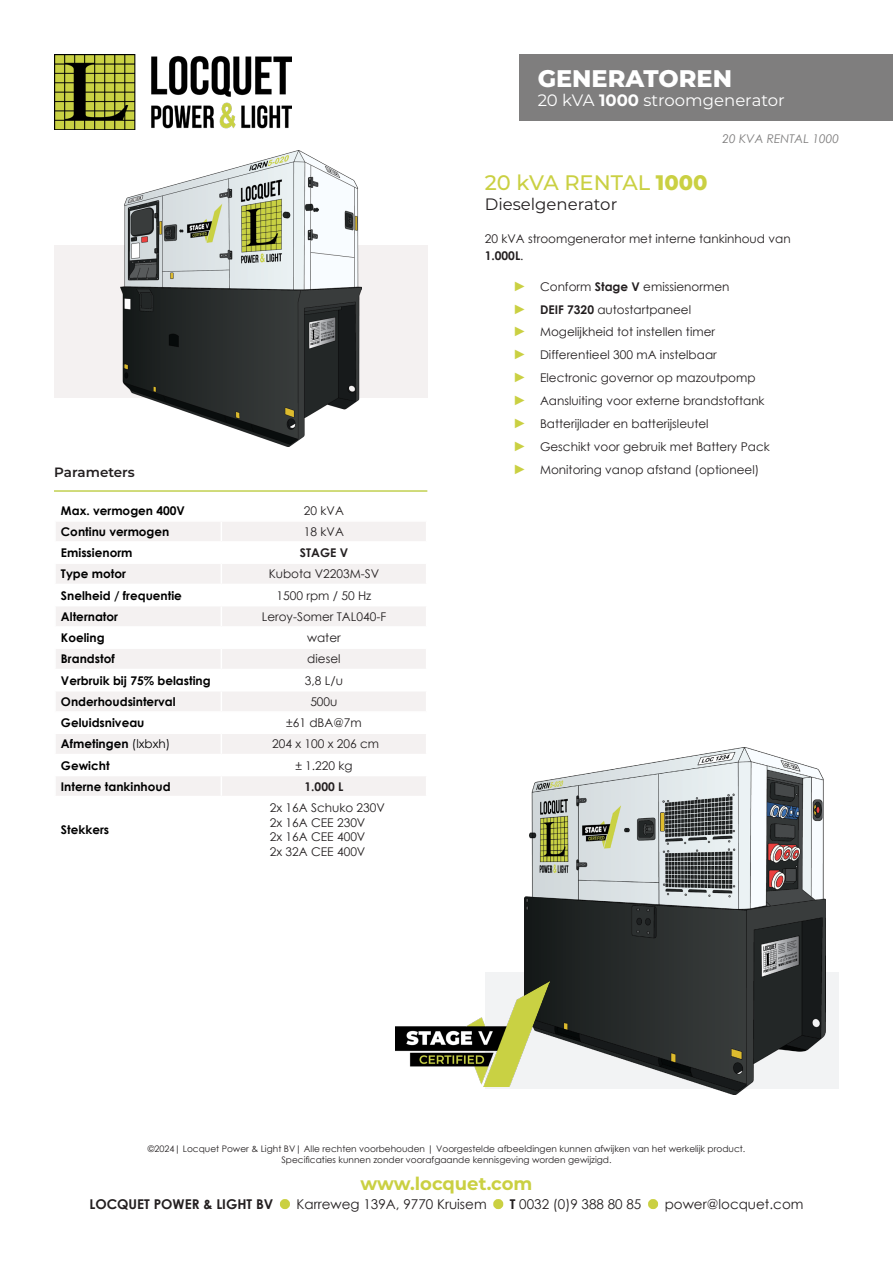
<style>
.page{position:relative;width:893px;height:1263px;background:#fff}
.page>*{position:absolute;margin:0;border:0;box-sizing:border-box;transform-origin:0 0}
.t1{font:800 24px "Montserrat";color:#fff}
.t2{font:500 21px "Montserrat";color:#cad042}
.t3{font:700 18px "Montserrat";color:#cad042}
.t4{font:16.5px "Montserrat";color:#fff}
.t5{font:16.5px "Montserrat";color:#231f20}
.t6{font:13.5px "Century Gothic";color:#231f20}
.t7{font:600 13.5px "Montserrat";color:#231f20}
.t8{font:12px/16.5px "Century Gothic";color:#231f20}
.t9{font:700 12px "Century Gothic";color:#000}
.t10{font:700 12px "Century Gothic";color:#000001}
.t11{font:italic 12px "Century Gothic";color:#7f7e7e}
.t12{font:700 12px "Century Gothic";color:#231f20}
.t13{font:9px/10.8px "Century Gothic";color:#231f20;text-align:center}
.s1{font-weight:700}
.s2{font-weight:800}
.s3{font-size:13.5px;color:#cad042}
.s4{font-weight:400}
.s5{font-weight:700;color:#cad042}
</style>
<div class="page">
<img style="left:54px;top:54px;width:238px;height:75px">
<div style="left:520px;top:54px;width:373px;height:67px;background:#7f7e7e"></div>
<div style="left:54px;top:246px;width:373px;height:152px;background:#f4f1f1"></div>
<svg style="left:56px;top:522px;width:370px;height:274px;fill:#f4f1f1"></svg>
<hr style="left:54px;top:541px;width:167px;height:2px;background:#fff">
<hr style="left:221px;top:541px;width:206px;height:2px;background:#fff">
<hr style="left:54px;top:562px;width:167px;height:2px;background:#fff">
<hr style="left:221px;top:562px;width:206px;height:2px;background:#fff">
<hr style="left:54px;top:584px;width:167px;height:1px;background:#fff">
<hr style="left:221px;top:584px;width:206px;height:1px;background:#fff">
<hr style="left:54px;top:605px;width:167px;height:1px;background:#fff">
<hr style="left:221px;top:605px;width:206px;height:1px;background:#fff">
<hr style="left:54px;top:626px;width:167px;height:2px;background:#fff">
<hr style="left:221px;top:626px;width:206px;height:2px;background:#fff">
<hr style="left:54px;top:647px;width:167px;height:2px;background:#fff">
<hr style="left:221px;top:647px;width:206px;height:2px;background:#fff">
<hr style="left:54px;top:669px;width:167px;height:1px;background:#fff">
<hr style="left:221px;top:669px;width:206px;height:1px;background:#fff">
<hr style="left:54px;top:690px;width:167px;height:1px;background:#fff">
<hr style="left:221px;top:690px;width:206px;height:1px;background:#fff">
<hr style="left:54px;top:711px;width:167px;height:2px;background:#fff">
<hr style="left:221px;top:711px;width:206px;height:2px;background:#fff">
<hr style="left:54px;top:732px;width:167px;height:2px;background:#fff">
<hr style="left:221px;top:732px;width:206px;height:2px;background:#fff">
<hr style="left:54px;top:754px;width:167px;height:1px;background:#fff">
<hr style="left:221px;top:754px;width:206px;height:1px;background:#fff">
<hr style="left:54px;top:775px;width:167px;height:1px;background:#fff">
<hr style="left:221px;top:775px;width:206px;height:1px;background:#fff">
<svg style="left:221px;top:522px;width:1px;height:274px"></svg>
<hr style="left:54px;top:490px;width:373px;height:2px;background:#c1d050">
<div style="left:485px;top:972px;width:353px;height:116px;background:#f2f3f4"></div>
<img style="left:120px;top:151px;width:241px;height:295px">
<img style="left:524px;top:747px;width:302px;height:347px">
<img style="left:395px;top:981px;width:154px;height:105px">
<p class="t1" style="left:538px;top:60px;width:196px">GENERATOREN</p>
<p class="t4" style="left:538px;top:89px;width:249px">20 kVA <span class="s1">1000</span> stroomgenerator</p>
<p class="t11" style="left:723px;top:130px;width:118px">20 KVA RENTAL 1000</p>
<p class="t2" style="left:485px;top:168px;width:224px">20 kVA RENTAL <span class="s2">1000</span></p>
<p class="t5" style="left:485px;top:193px;width:134px">Dieselgenerator</p>
<p class="t8" style="left:485px;top:230px;width:307px">20 kVA stroomgenerator met interne tankinhoud van<br><span class="s1">1.000L</span>.</p>
<p class="t8" style="left:513px;top:278px;width:218px"><span class="s3">►</span> Conform <span class="s1">Stage V</span> emissienormen</p>
<p class="t8" style="left:513px;top:301px;width:180px"><span class="s3">►</span> <span class="s1">DEIF 7320</span> autostartpaneel</p>
<p class="t8" style="left:513px;top:324px;width:204px"><span class="s3">►</span> Mogelijkheid tot instellen timer</p>
<p class="t8" style="left:513px;top:347px;width:205px"><span class="s3">►</span> Differentieel 300 mA instelbaar</p>
<p class="t8" style="left:513px;top:369px;width:244px"><span class="s3">►</span> Electronic governor op mazoutpomp</p>
<p class="t8" style="left:513px;top:392px;width:253px"><span class="s3">►</span> Aansluiting voor externe brandstoftank</p>
<p class="t8" style="left:513px;top:415px;width:197px"><span class="s3">►</span> Batterijlader en batterijsleutel</p>
<p class="t8" style="left:513px;top:438px;width:258px"><span class="s3">►</span> Geschikt voor gebruik met Battery Pack</p>
<p class="t7" style="left:54px;top:463px;width:82px">Parameters</p>
<p class="t8" style="left:513px;top:461px;width:248px"><span class="s3">►</span> Monitoring vanop afstand (optioneel)</p>
<p class="t9" style="left:61px;top:501px;width:126px">Max. vermogen 400V</p>
<p class="t8" style="left:304px;top:502px;width:41px">20 kVA</p>
<p class="t9" style="left:61px;top:522px;width:110px">Continu vermogen</p>
<p class="t8" style="left:304px;top:523px;width:41px">18 kVA</p>
<p class="t9" style="left:61px;top:544px;width:73px">Emissienorm</p>
<p class="t12" style="left:300px;top:544px;width:50px">STAGE V</p>
<p class="t9" style="left:61px;top:565px;width:67px">Type motor</p>
<p class="t8" style="left:269px;top:565px;width:112px">Kubota V2203M-SV</p>
<p class="t9" style="left:61px;top:586px;width:122px">Snelheid / frequentie</p>
<p class="t8" style="left:277px;top:587px;width:96px">1500 rpm / 50 Hz</p>
<p class="t9" style="left:61px;top:607px;width:59px">Alternator</p>
<p class="t8" style="left:262px;top:608px;width:126px">Leroy-Somer TAL040-F</p>
<p class="t9" style="left:61px;top:629px;width:45px">Koeling</p>
<p class="t8" style="left:307px;top:629px;width:35px">water</p>
<p class="t9" style="left:61px;top:650px;width:55px">Brandstof</p>
<p class="t8" style="left:307px;top:651px;width:35px">diesel</p>
<p class="t9" style="left:61px;top:671px;width:151px">Verbruik bij 75% belasting</p>
<p class="t8" style="left:305px;top:672px;width:40px">3,8 L/u</p>
<p class="t9" style="left:61px;top:692px;width:116px">Onderhoudsinterval</p>
<p class="t8" style="left:310px;top:693px;width:29px">500u</p>
<p class="t9" style="left:61px;top:714px;width:85px">Geluidsniveau</p>
<p class="t8" style="left:286px;top:714px;width:77px">±61 dBA@7m</p>
<p class="t10" style="left:61px;top:735px;width:111px">Afmetingen <span class="s4">(lxbxh)</span></p>
<p class="t8" style="left:272px;top:736px;width:108px">204 x 100 x 206 cm</p>
<p class="t10" style="left:61px;top:756px;width:50px">Gewicht</p>
<p class="t8" style="left:295px;top:757px;width:59px">± 1.220 kg</p>
<p class="t9" style="left:61px;top:777px;width:111px">Interne tankinhoud</p>
<p class="t12" style="left:305px;top:777px;width:40px">1.000 L</p>
<p class="t10" style="left:61px;top:820px;width:50px">Stekkers</p>
<p class="t8" style="left:270px;top:800px;width:117px">2x 16A Schuko 230V</p>
<p class="t8" style="left:270px;top:814px;width:97px">2x 16A CEE 230V</p>
<p class="t8" style="left:270px;top:828px;width:97px">2x 16A CEE 400V</p>
<p class="t8" style="left:270px;top:843px;width:97px">2x 32A CEE 400V</p>
<p class="t13" style="left:148px;top:1143px;width:599px">©2024| Locquet Power &amp; Light BV| Alle rechten voorbehouden | Voorgestelde afbeeldingen kunnen afwijken van het werkelijk product.<br>Specificaties kunnen zonder voorafgaande kennisgeving worden gewijzigd.</p>
<h3 class="t3" style="left:360px;top:1170px;width:173px">www.locquet.com</h3>
<p class="t6" style="left:89px;top:1195px;width:716px"><span class="s1">LOCQUET POWER &amp; LIGHT BV</span> <span class="s5">•</span> Karreweg 139A, 9770 Kruisem <span class="s5">•</span> <span class="s1">T</span> 0032 (0)9 388 80 85 <span class="s5">•</span> power@locquet.com</p>
</div>
